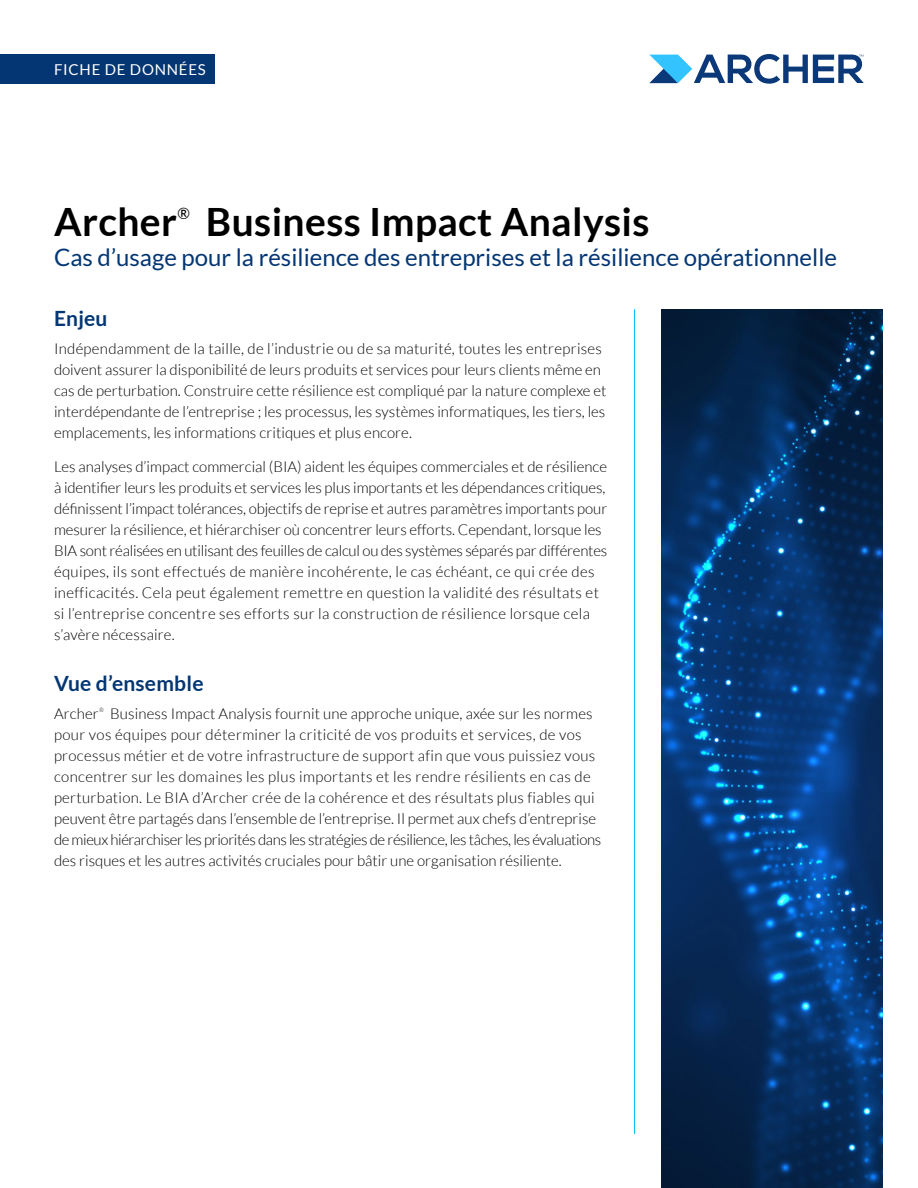
<style>
.page{position:relative;width:918px;height:1188px;background:#fff}
.page>*{position:absolute;margin:0;border:0;box-sizing:border-box;transform-origin:0 0}
.t1{font:700 39px "Lato";letter-spacing:.01em;color:#000}
.t2{font:24px "Lato";color:#043673}
.t3{font:700 21px "Lato";letter-spacing:.01em;color:#043673}
.t4{font:15.6px "Lato";color:#000}
.t5{font:300 15px/21px "Lato";color:#000}
.t6{font:15px "Lato";letter-spacing:.05em;color:#fff}
.t7{font:300 6px "Lato";color:#000}
</style>
<div class="page">
<img style="left:662px;top:309px;width:221px;height:879px">
<div style="left:0;top:54px;width:215px;height:30px;background:#043673"></div>
<hr style="left:634px;top:309px;width:1px;height:825px;background:#15bef0">
<svg style="left:649px;top:54px;width:215px;height:30px"></svg>
<p class="t6" style="left:54px;top:61px;width:153px">FICHE DE DONNÉES</p>
<h1 class="t1" style="left:54px;top:200px;width:125px">Archer</h1>
<p class="t4" style="left:178px;top:204px;width:14px">®</p>
<h1 class="t1" style="left:206px;top:200px;width:445px">Business Impact Analysis</h1>
<h2 class="t2" style="left:54px;top:244px;width:785px">Cas d’usage pour la résilience des entreprises et la résilience opérationnelle</h2>
<h3 class="t3" style="left:54px;top:306px;width:55px">Enjeu</h3>
<p class="t5" style="left:54px;top:338px;width:554px">Indépendamment de la taille, de l’industrie ou de sa maturité, toutes les entreprises doivent assurer la disponibilité de leurs produits et services pour leurs clients même en cas de perturbation. Construire cette résilience est compliqué par la nature complexe et interdépendante de l’entreprise ; les processus, les systèmes informatiques, les tiers, les emplacements, les informations critiques et plus encore.</p>
<p class="t5" style="left:54px;top:456px;width:555px">Les analyses d’impact commercial (BIA) aident les équipes commerciales et de résilience à identifier leurs les produits et services les plus importants et les dépendances critiques, définissent l’impact tolérances, objectifs de reprise et autres paramètres importants pour mesurer la résilience, et hiérarchiser où concentrer leurs efforts. Cependant, lorsque les BIA sont réalisées en utilisant des feuilles de calcul ou des systèmes séparés par différentes équipes, ils sont effectués de manière incohérente, le cas échéant, ce qui crée des inefficacités. Cela peut également remettre en question la validité des résultats et si l’entreprise concentre ses efforts sur la construction de résilience lorsque cela s’avère nécessaire.</p>
<h3 class="t3" style="left:54px;top:672px;width:151px">Vue d’ensemble</h3>
<p class="t5" style="left:54px;top:703px;width:46px">Archer</p>
<p class="t7" style="left:99px;top:707px;width:6px">®</p>
<p class="t5" style="left:54px;top:703px;width:549px;text-indent:56px">Business Impact Analysis fournit une approche unique, axée sur les normes pour vos équipes pour déterminer la criticité de vos produits et services, de vos processus métier et de votre infrastructure de support afin que vous puissiez vous concentrer sur les domaines les plus importants et les rendre résilients en cas de perturbation. Le BIA d’Archer crée de la cohérence et des résultats plus fiables qui peuvent être partagés dans l’ensemble de l’entreprise. Il permet aux chefs d’entreprise de mieux hiérarchiser les priorités dans les stratégies de résilience, les tâches, les évaluations des risques et les autres activités cruciales pour bâtir une organisation résiliente.</p>
</div>
